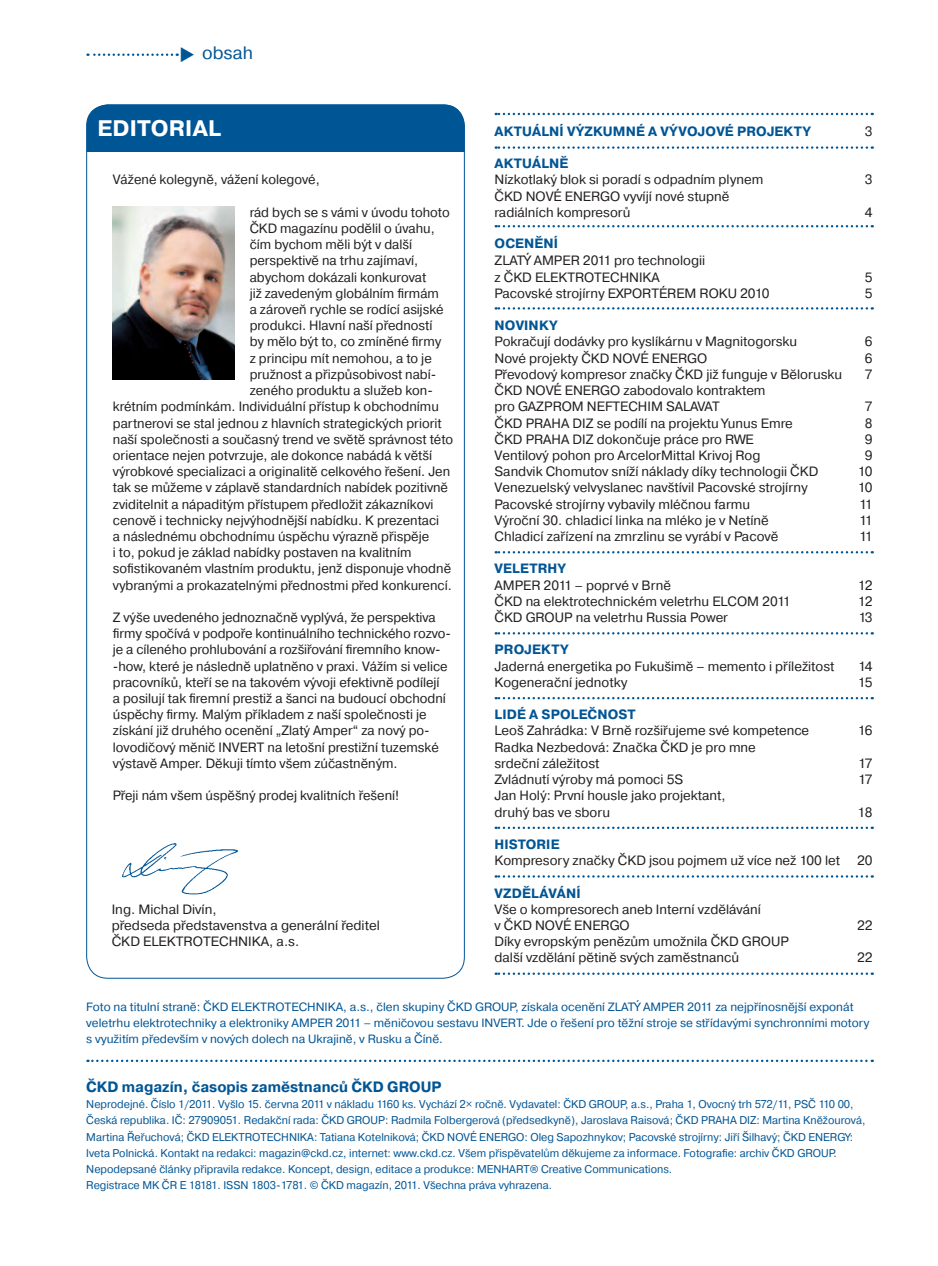
<style>
.page{position:relative;width:938px;height:1266px;background:#fff}
.page>*{position:absolute;margin:0;border:0;box-sizing:border-box;transform-origin:0 0}
.t1{font:700 22.5px "Pragmatica";letter-spacing:.01em;color:#fff}
.t2{font:18px "Pragmatica";color:#005595}
.t3{font:700 15px "Pragmatica";color:#005595}
.t4{font:13.5px/16.2px "Pragmatica";color:#231f20}
.t5{font:700 13.5px "Pragmatica";letter-spacing:.01em;color:#005595}
.t6{font:12px/16.2px "Pragmatica";color:#005595}
.t7{font:11.25px/16.2px "Pragmatica";color:#005595}
</style>
<div class="page">
<svg style="left:87px;top:1059px;width:786px;height:2px"></svg>
<div style="left:87px;top:104px;width:378px;height:76px;background:#005595;border-radius:21px"></div>
<div style="left:87px;top:152px;width:378px;height:32px;background:#fff"></div>
<img style="left:113px;top:207px;width:122px;height:172px">
<svg style="left:496px;top:697px;width:377px;height:2px"></svg>
<svg style="left:496px;top:826px;width:377px;height:3px"></svg>
<svg style="left:496px;top:632px;width:377px;height:2px"></svg>
<svg style="left:496px;top:225px;width:377px;height:2px"></svg>
<svg style="left:496px;top:307px;width:377px;height:2px"></svg>
<svg style="left:496px;top:551px;width:377px;height:2px"></svg>
<svg style="left:496px;top:146px;width:377px;height:3px"></svg>
<svg style="left:496px;top:972px;width:377px;height:2px"></svg>
<svg style="left:496px;top:875px;width:377px;height:2px"></svg>
<svg style="left:496px;top:113px;width:377px;height:2px"></svg>
<svg style="left:87px;top:53px;width:91px;height:3px"></svg>
<h2 class="t2" style="left:179px;top:46px;width:75px">◆ obsah</h2>
<h1 class="t1" style="left:97px;top:120px;width:125px">EDITORIAL</h1>
<p class="t4" style="left:113px;top:173px;width:208px">Vážené kolegyně, vážení kolegové,</p>
<p class="t4" style="left:250px;top:205px;width:202px">rád bych se s vámi v úvodu tohoto</p>
<p class="t4" style="left:250px;top:221px;width:187px">ČKD magazínu podělil o úvahu,</p>
<p class="t4" style="left:250px;top:237px;width:164px">čím bychom měli být v další</p>
<p class="t4" style="left:250px;top:254px;width:170px">perspektivě na trhu zajímaví,</p>
<p class="t4" style="left:250px;top:270px;width:178px">abychom dokázali konkurovat</p>
<p class="t4" style="left:250px;top:286px;width:191px">již zavedeným globálním firmám</p>
<p class="t4" style="left:250px;top:302px;width:195px">a zároveň rychle se rodící asĳské</p>
<p class="t4" style="left:250px;top:318px;width:184px">produkci. Hlavní naší předností</p>
<p class="t4" style="left:250px;top:335px;width:193px">by mělo být to, co zmíněné firmy</p>
<p class="t4" style="left:250px;top:351px;width:184px">z principu mít nemohou, a to je</p>
<p class="t4" style="left:250px;top:367px;width:188px">pružnost a přizpůsobivost nabí-</p>
<p class="t4" style="left:250px;top:383px;width:185px">zeného produktu a služeb kon-</p>
<p class="t4" style="left:113px;top:399px;width:327px">krétním podmínkám. Individuální přístup k obchodnímu</p>
<p class="t4" style="left:113px;top:416px;width:330px">partnerovi se stal jednou z hlavních strategických priorit</p>
<p class="t4" style="left:113px;top:432px;width:342px">naší společnosti a současný trend ve světě správnost této</p>
<p class="t4" style="left:113px;top:448px;width:321px">orientace nejen potvrzuje, ale dokonce nabádá k větší</p>
<p class="t4" style="left:113px;top:464px;width:339px">výrobkové specializaci a originalitě celkového řešení. Jen</p>
<p class="t4" style="left:113px;top:480px;width:337px">tak se můžeme v záplavě standardních nabídek pozitivně</p>
<p class="t4" style="left:113px;top:497px;width:322px">zviditelnit a nápaditým přístupem předložit zákazníkovi</p>
<p class="t4" style="left:113px;top:513px;width:328px">cenově i technicky nejvýhodnější nabídku. K prezentaci</p>
<p class="t4" style="left:113px;top:529px;width:318px">a následnému obchodnímu úspěchu výrazně přispěje</p>
<p class="t4" style="left:113px;top:545px;width:300px">i to, pokud je základ nabídky postaven na kvalitním</p>
<p class="t4" style="left:113px;top:561px;width:340px">sofistikovaném vlastním produktu, jenž disponuje vhodně</p>
<p class="t4" style="left:113px;top:578px;width:340px">vybranými a prokazatelnými přednostmi před konkurencí.</p>
<p class="t4" style="left:113px;top:610px;width:340px">Z výše uvedeného jednoznačně vyplývá, že perspektiva firmy spočívá v podpoře kontinuálního technického rozvo&shy;je a cíleného prohlubování a rozšiřování firemního know--how, které je následně uplatněno v praxi. Vážím si velice pracovníků, kteří se na takovém vývoji efektivně podílejí<br>a posilují tak firemní prestiž a šanci na budoucí obchodní úspěchy firmy. Malým příkladem z naší společnosti je získání již druhého ocenění „Zlatý Amper“ za nový po&shy;lovodičový měnič INVERT na letošní prestižní tuzemské výstavě Amper. Děkuji tímto všem zúčastněným.</p>
<p class="t4" style="left:113px;top:788px;width:288px">Přeji nám všem úspěšný prodej kvalitních řešení!</p>
<p class="t4" style="left:112px;top:902px;width:270px">Ing. Michal Divín,<br>předseda představenstva a generální ředitel<br>ČKD ELEKTROTECHNIKA, a.s.</p>
<p class="t5" style="left:495px;top:126px;width:318px">AKTUÁLNÍ VÝZKUMNÉ A VÝVOJOVÉ PROJEKTY</p>
<p class="t4" style="left:865px;top:124px;width:9px">3</p>
<p class="t5" style="left:495px;top:158px;width:75px">AKTUÁLNĚ</p>
<p class="t4" style="left:494px;top:173px;width:270px">Nízkotlaký blok si poradí s odpadním plynem</p>
<p class="t4" style="left:865px;top:173px;width:9px">3</p>
<p class="t4" style="left:494px;top:189px;width:236px">ČKD NOVÉ ENERGO vyvíjí nové stupně radiálních kompresorů</p>
<p class="t4" style="left:865px;top:205px;width:9px">4</p>
<p class="t5" style="left:495px;top:238px;width:65px">OCENĚNÍ</p>
<p class="t4" style="left:494px;top:254px;width:212px">ZLATÝ AMPER 2011 pro technologii z ČKD ELEKTRO TECHNIKA</p>
<p class="t4" style="left:865px;top:270px;width:9px">5</p>
<p class="t4" style="left:494px;top:286px;width:276px">Pacovské strojírny EXPORTÉREM ROKU 2010</p>
<p class="t4" style="left:865px;top:286px;width:9px">5</p>
<p class="t5" style="left:495px;top:320px;width:65px">NOVINKY</p>
<p class="t4" style="left:494px;top:335px;width:304px">Pokračují dodávky pro kyslíkárnu v Magnitogorsku</p>
<p class="t4" style="left:865px;top:335px;width:9px">6</p>
<p class="t4" style="left:494px;top:351px;width:214px">Nové projekty ČKD NOVÉ ENERGO</p>
<p class="t4" style="left:865px;top:351px;width:9px">6</p>
<p class="t4" style="left:494px;top:367px;width:349px">Převodový kompresor značky ČKD již funguje v Bělorusku</p>
<p class="t4" style="left:865px;top:367px;width:9px">7</p>
<p class="t4" style="left:494px;top:383px;width:273px">ČKD NOVÉ ENERGO zabodovalo kontraktem pro GAZPROM NEFTECHIM SALAVAT</p>
<p class="t4" style="left:865px;top:399px;width:9px">7</p>
<p class="t4" style="left:494px;top:416px;width:300px">ČKD PRAHA DIZ se podílí na projektu Yunus Emre</p>
<p class="t4" style="left:865px;top:416px;width:9px">8</p>
<p class="t4" style="left:494px;top:432px;width:260px">ČKD PRAHA DIZ dokončuje práce pro RWE</p>
<p class="t4" style="left:865px;top:432px;width:9px">9</p>
<p class="t4" style="left:494px;top:448px;width:267px">Ventilový pohon pro ArcelorMittal Krivoj Rog</p>
<p class="t4" style="left:865px;top:448px;width:9px">9</p>
<p class="t4" style="left:494px;top:464px;width:325px">Sandvik Chomutov sníží náklady díky technologii ČKD</p>
<p class="t4" style="left:858px;top:464px;width:16px">10</p>
<p class="t4" style="left:494px;top:480px;width:315px">Venezuelský velvyslanec navštívil Pacovské strojírny</p>
<p class="t4" style="left:858px;top:480px;width:16px">10</p>
<p class="t4" style="left:494px;top:497px;width:257px">Pacovské strojírny vybavily mléčnou farmu</p>
<p class="t4" style="left:859px;top:497px;width:15px">11</p>
<p class="t4" style="left:494px;top:513px;width:276px">Výroční 30. chladicí linka na mléko je v Netíně</p>
<p class="t4" style="left:859px;top:513px;width:15px">11</p>
<p class="t4" style="left:494px;top:529px;width:285px">Chladicí zařízení na zmrzlinu se vyrábí v Pacově</p>
<p class="t4" style="left:859px;top:529px;width:15px">11</p>
<p class="t5" style="left:495px;top:563px;width:73px">VELETRHY</p>
<p class="t4" style="left:494px;top:578px;width:178px">AMPER 2011 – poprvé v Brně</p>
<p class="t4" style="left:858px;top:578px;width:16px">12</p>
<p class="t4" style="left:494px;top:594px;width:297px">ČKD na elektrotechnickém veletrhu ELCOM 2011</p>
<p class="t4" style="left:858px;top:594px;width:16px">12</p>
<p class="t4" style="left:494px;top:610px;width:235px">ČKD GROUP na veletrhu Russia Power</p>
<p class="t4" style="left:858px;top:610px;width:16px">13</p>
<p class="t5" style="left:495px;top:644px;width:76px">PROJEKTY</p>
<p class="t4" style="left:494px;top:659px;width:341px">Jaderná energetika po Fukušimě – memento i příležitost</p>
<p class="t4" style="left:858px;top:659px;width:16px">14</p>
<p class="t4" style="left:494px;top:675px;width:134px">Kogenerační jednotky</p>
<p class="t4" style="left:858px;top:675px;width:16px">15</p>
<p class="t5" style="left:495px;top:709px;width:143px">LIDÉ A SPOLEČNOST</p>
<p class="t4" style="left:494px;top:723px;width:316px">Leoš Zahrádka: V Brně rozšiřujeme své kompetence</p>
<p class="t4" style="left:858px;top:723px;width:16px">16</p>
<p class="t4" style="left:494px;top:740px;width:263px">Radka Nezbedová: Značka ČKD je pro mne srdeční záležitost</p>
<p class="t4" style="left:858px;top:756px;width:16px">17</p>
<p class="t4" style="left:494px;top:772px;width:190px">Zvládnutí výroby má pomoci 5S</p>
<p class="t4" style="left:858px;top:772px;width:16px">17</p>
<p class="t4" style="left:494px;top:788px;width:232px">Jan Holý: První housle jako projektant, druhý bas ve sboru</p>
<p class="t4" style="left:858px;top:804px;width:16px">18</p>
<p class="t5" style="left:495px;top:839px;width:66px">HISTORIE</p>
<p class="t4" style="left:494px;top:853px;width:347px">Kompresory značky ČKD jsou pojmem už více než 100 let</p>
<p class="t4" style="left:857px;top:853px;width:17px">20</p>
<p class="t5" style="left:495px;top:887px;width:88px">VZDĚLÁVÁNÍ</p>
<p class="t4" style="left:494px;top:902px;width:268px">Vše o kompresorech aneb Interní vzdělávání v ČKD NOVÉ ENERGO</p>
<p class="t4" style="left:857px;top:918px;width:17px">22</p>
<p class="t4" style="left:494px;top:934px;width:296px">Díky evropským penězům umožnila ČKD GROUP další vzdělání pětině svých zaměstnanců</p>
<p class="t4" style="left:857px;top:950px;width:17px">22</p>
<p class="t6" style="left:86px;top:999px;width:785px">Foto na titulní straně: ČKD ELEKTROTECHNIKA, a.s., člen skupiny ČKD GROUP, získala ocenění ZLATÝ AMPER 2011 za nejpřínosnější exponát veletrhu elektrotechniky a elektroniky AMPER 2011 – měničovou sestavu INVERT. Jde o řešení pro těžní stroje se střídavými synchronními motory s využitím především v nových dolech na Ukrajině, v Rusku a Číně.</p>
<p class="t3" style="left:86px;top:1081px;width:357px">ČKD magazín, časopis zaměstnanců ČKD GROUP</p>
<p class="t7" style="left:86px;top:1097px;width:781px">Neprodejné. Číslo 1/2011. Vyšlo 15. června 2011 v nákladu 1160 ks. Vychází 2× ročně. Vydavatel: ČKD GROUP, a.s., Praha 1, Ovocný trh 572/11, PSČ 110 00, Česká republika. IČ: 27909051. Redakční rada: ČKD GROUP: Radmila Folbergerová (předsedkyně), Jaroslava Raisová; ČKD PRAHA DIZ: Martina Kněžourová, Martina Řeřuchová; ČKD ELEKTROTECHNIKA: Tatiana Kotelniková; ČKD NOVÉ ENERGO: Oleg Sapozhnykov; Pacovské strojírny: Jiří Šilhavý; ČKD ENERGY:<br>Iveta Polnická. Kontakt na redakci: magazin@ckd.cz, internet: www.ckd.cz. Všem přispěvatelům děkujeme za informace. Fotografie: archiv ČKD GROUP.<br>Nepodepsané články připravila redakce. Koncept, design, editace a produkce: MENHART® Creative Communications.<br>Registrace MK ČR E 18181. ISSN 1803-1781. © ČKD magazín, 2011. Všechna práva vyhrazena.</p>
</div>
